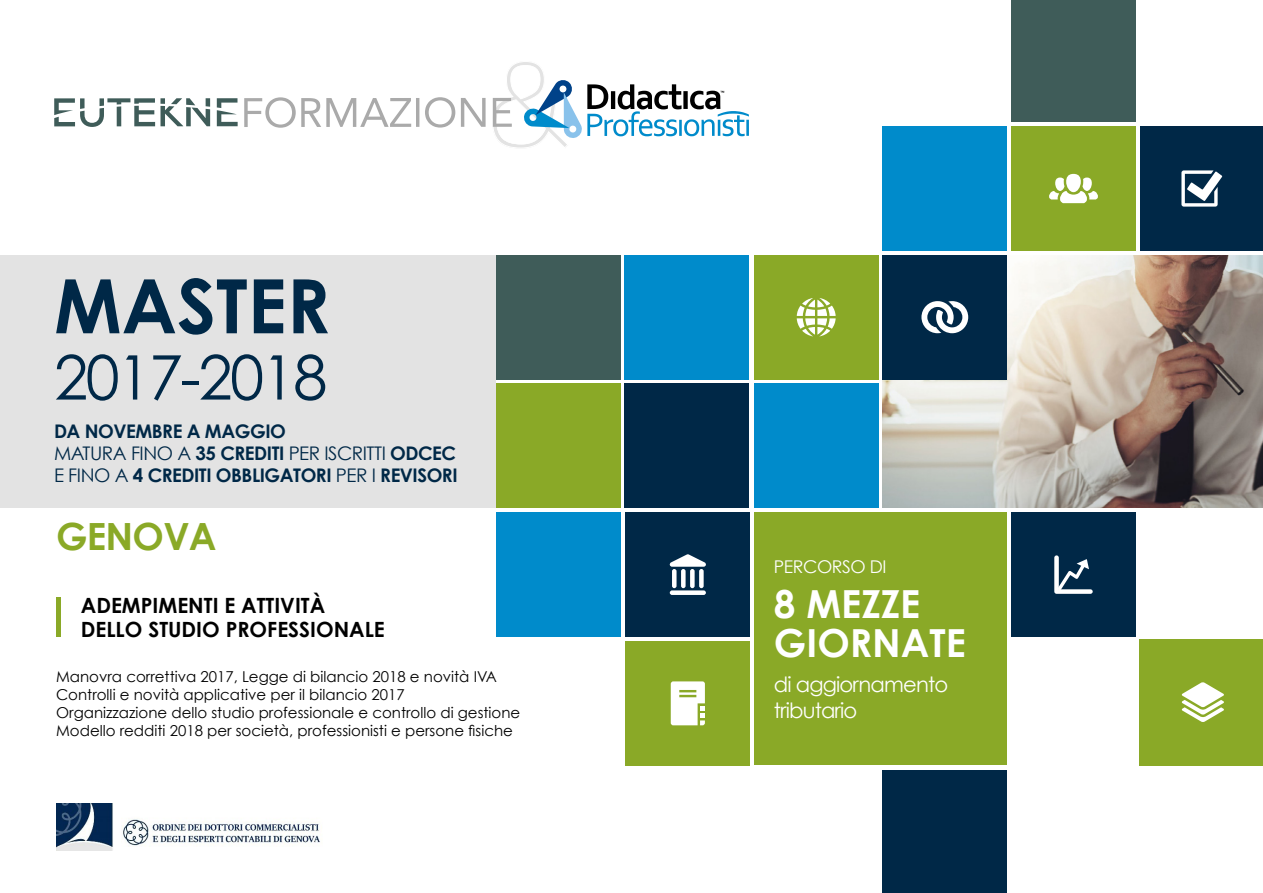
<style>
.page{position:relative;width:1263px;height:893px;background:#fff}
.page>*{position:absolute;margin:0;border:0;box-sizing:border-box;transform-origin:0 0}
.t1{font:700 75px "Century Gothic";color:#002847}
.t2{font:61.5px "Century Gothic";letter-spacing:-.04em;color:#002847}
.t3{font:700 38.7px/38.7px "Century Gothic";color:#fff}
.t4{font:700 37.5px "Century Gothic";letter-spacing:-.02em;color:#8aa927}
.t5{font:21.15px/25.3px "Century Gothic";letter-spacing:-.04em;color:#fff}
.t6{font:700 21px/24px "Century Gothic";color:#000}
.t7{font:700 18.75px/21.8px "Century Gothic";letter-spacing:-.025em;color:#002847}
.t8{font:17.55px "Century Gothic";letter-spacing:-.025em;color:#fff}
.t9{font:15px/18px "Century Gothic";color:#000}
.s1{font-weight:400}
</style>
<div class="page">
<div style="left:625px;top:255px;width:124px;height:124px;background:#008bcb"></div>
<div style="left:496px;top:384px;width:125px;height:124px;background:#8aa927"></div>
<div style="left:496px;top:255px;width:125px;height:124px;background:#3f5c59"></div>
<div style="left:625px;top:384px;width:124px;height:124px;background:#002847"></div>
<div style="left:496px;top:512px;width:124px;height:125px;background:#008bcb"></div>
<div style="left:0;top:255px;width:496px;height:253px;background:#e3e3e3"></div>
<img style="left:883px;top:255px;width:380px;height:253px">
<div style="left:754px;top:512px;width:253px;height:253px;background:#8aa927"></div>
<div style="left:754px;top:255px;width:124px;height:124px;background:#8aa927"></div>
<div style="left:1011px;top:126px;width:124px;height:125px;background:#8aa927"></div>
<div style="left:1011px;top:0;width:124px;height:122px;background:#3f5c59"></div>
<div style="left:1140px;top:126px;width:123px;height:125px;background:#002847"></div>
<div style="left:883px;top:255px;width:124px;height:124px;background:#002847"></div>
<div style="left:883px;top:126px;width:124px;height:125px;background:#008bcb"></div>
<div style="left:1140px;top:639px;width:123px;height:126px;background:#8aa927"></div>
<div style="left:1011px;top:512px;width:124px;height:125px;background:#002847"></div>
<div style="left:754px;top:384px;width:124px;height:124px;background:#008bcb"></div>
<div style="left:626px;top:641px;width:124px;height:124px;background:#8aa927"></div>
<div style="left:883px;top:770px;width:124px;height:123px;background:#002847"></div>
<div style="left:626px;top:512px;width:124px;height:125px;background:#002847"></div>
<svg style="left:54px;top:98px;width:156px;height:29px"></svg>
<svg style="left:217px;top:98px;width:21px;height:28px"></svg>
<svg style="left:244px;top:97px;width:167px;height:31px"></svg>
<hr style="left:416px;top:98px;width:3px;height:29px;background:#aaa">
<svg style="left:425px;top:97px;width:30px;height:31px"></svg>
<svg style="left:461px;top:98px;width:25px;height:29px"></svg>
<svg style="left:492px;top:62px;width:257px;height:86px"></svg>
<svg style="left:921px;top:301px;width:47px;height:32px"></svg>
<svg style="left:1054px;top:555px;width:39px;height:39px"></svg>
<svg style="left:681px;top:569px;width:4px;height:19px"></svg>
<div style="left:690px;top:569px;width:5px;height:19px;background:#fff;border-radius:2px"></div>
<div style="left:699px;top:569px;width:5px;height:19px;background:#fff;border-radius:2px"></div>
<hr style="left:672px;top:569px;width:4px;height:19px;background:#fff;border-radius:2px">
<svg style="left:670px;top:554px;width:36px;height:13px"></svg>
<div style="left:670px;top:590px;width:36px;height:5px;background:#fff;border-radius:2px"></div>
<svg style="left:1181px;top:682px;width:43px;height:40px"></svg>
<div style="left:1066px;top:174px;width:15px;height:18px;background:#fff;border-radius:8px"></div>
<svg style="left:1049px;top:178px;width:49px;height:25px"></svg>
<svg style="left:671px;top:681px;width:34px;height:44px"></svg>
<svg style="left:797px;top:298px;width:39px;height:38px"></svg>
<svg style="left:1181px;top:170px;width:41px;height:37px"></svg>
<hr style="left:56px;top:597px;width:4px;height:40px;background:#8aa927">
<img style="left:56px;top:803px;width:264px;height:47px">
<h1 class="t1" style="left:54px;top:259px;width:277px">MASTER</h1>
<h2 class="t2" style="left:54px;top:340px;width:275px">2017-2018</h2>
<p class="t7" style="left:54px;top:420px;width:405px">DA NOVEMBRE A MAGGIO<br><span class="s1">MATURA FINO A</span> 35 CREDITI <span class="s1">PER ISCRITTI</span> ODCEC<br><span class="s1">E FINO A</span> 4 CREDITI OBBLIGATORI <span class="s1">PER I</span> REVISORI</p>
<h3 class="t4" style="left:56px;top:513px;width:162px">GENOVA</h3>
<h3 class="t6" style="left:81px;top:593px;width:306px">ADEMPIMENTI E ATTIVITÀ<br>DELLO STUDIO PROFESSIONALE</h3>
<p class="t9" style="left:56px;top:667px;width:466px">Manovra correttiva 2017, Legge di bilancio 2018 e novità IVA Controlli e novità applicative per il bilancio 2017<br>Organizzazione dello studio professionale e controllo di gestione Modello redditi 2018 per società, professionisti e persone fisiche</p>
<p class="t8" style="left:774px;top:556px;width:114px">PERCORSO DI</p>
<h3 class="t3" style="left:774px;top:584px;width:193px">8 MEZZE<br>GIORNATE</h3>
<h3 class="t5" style="left:774px;top:672px;width:176px">di aggiornamento tributario</h3>
</div>
